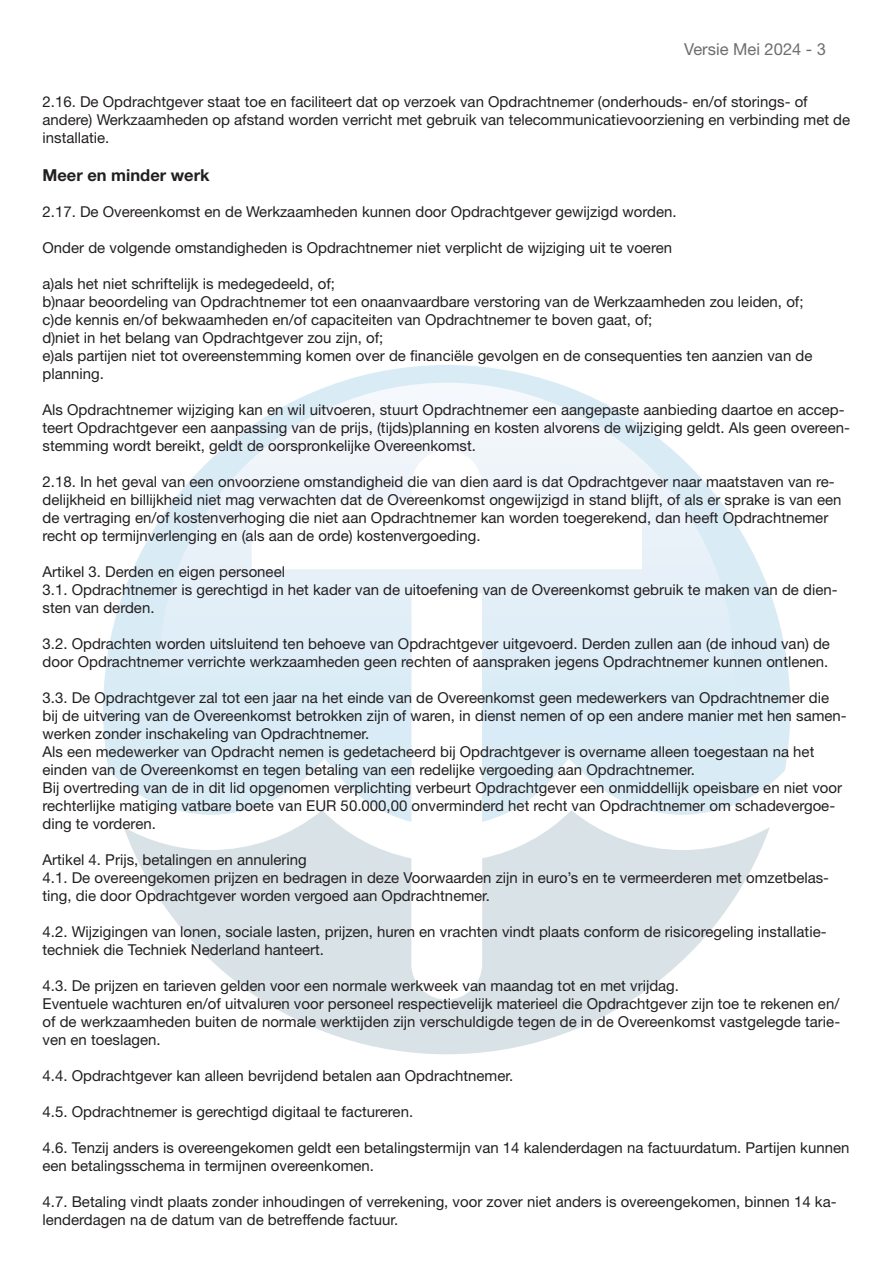
<style>
.page{position:relative;width:893px;height:1263px;background:#fff}
.page>*{position:absolute;margin:0;border:0;box-sizing:border-box;transform-origin:0 0}
.t1{font:700 16.5px "Helvetica Neue";color:#231f20}
.t2{font:16.5px "Helvetica Neue";color:#6c6d70}
.t3{font:15px/18px "Helvetica Neue";color:#231f20}
.s1{font-family:"M Arial"}
</style>
<div class="page">
<svg style="left:124px;top:826px;width:646px;height:228px;fill:#d9e2e7"></svg>
<svg style="left:103px;top:365px;width:687px;height:440px"></svg>
<img style="left:159px;top:383px;width:575px;height:439px">
<p class="t2" style="left:684px;top:39px;width:143px">Versie Mei 2024 - <span class="s1">3</span></p>
<p class="t3" style="left:43px;top:92px;width:809px">2.16. De Opdrachtgever staat toe en faciliteert dat op verzoek van Opdrachtnemer (onderhouds- en/of storings- of andere) Werkzaamheden op afstand worden verricht met gebruik van telecommunicatievoorziening en verbinding met de installatie.</p>
<p class="t1" style="left:43px;top:165px;width:169px">Meer en minder werk</p>
<p class="t3" style="left:43px;top:202px;width:636px">2.17. De Overeenkomst en de Werkzaamheden kunnen door Opdrachtgever gewijzigd worden.</p>
<p class="t3" style="left:43px;top:238px;width:631px">Onder de volgende omstandigheden is Opdrachtnemer niet verplicht de wijziging uit te voeren</p>
<p class="t3" style="left:43px;top:274px;width:771px">a)als het niet schriftelijk is medegedeeld, of;<br>b)naar beoordeling van Opdrachtnemer tot een onaanvaardbare verstoring van de Werkzaamheden zou leiden, of; c)de kennis en/of bekwaamheden en/of capaciteiten van Opdrachtnemer te boven gaat, of;<br>d)niet in het belang van Opdrachtgever zou zijn, of;<br>e)als partijen niet tot overeenstemming komen over de financiële gevolgen en de consequenties ten aanzien van de planning.</p>
<p class="t3" style="left:43px;top:400px;width:809px">Als Opdrachtnemer wijziging kan en wil uitvoeren, stuurt Opdrachtnemer een aangepaste aanbieding daartoe en accep&shy;teert Opdrachtgever een aanpassing van de prijs, (tijds)planning en kosten alvorens de wijziging geldt. Als geen overeen&shy;stemming wordt bereikt, geldt de oorspronkelijke Overeenkomst.</p>
<p class="t3" style="left:43px;top:472px;width:801px">2.18. In het geval van een onvoorziene omstandigheid die van dien aard is dat Opdrachtgever naar maatstaven van re&shy;delijkheid en billijkheid niet mag verwachten dat de Overeenkomst ongewijzigd in stand blijft, of als er sprake is van een de vertraging en/of kostenverhoging die niet aan Opdrachtnemer kan worden toegerekend, dan heeft Opdrachtnemer recht op termijnverlenging en (als aan de orde) kostenvergoeding.</p>
<p class="t3" style="left:43px;top:562px;width:797px">Artikel 3. Derden en eigen personeel<br>3.1. Opdrachtnemer is gerechtigd in het kader van de uitoefening van de Overeenkomst gebruik te maken van de dien&shy;sten van derden.</p>
<p class="t3" style="left:43px;top:634px;width:789px">3.2. Opdrachten worden uitsluitend ten behoeve van Opdrachtgever uitgevoerd. Derden zullen aan (de inhoud van) de door Opdrachtnemer verrichte werkzaamheden geen rechten of aanspraken jegens Opdrachtnemer kunnen ontlenen.</p>
<p class="t3" style="left:43px;top:688px;width:806px">3.3. De Opdrachtgever zal tot een jaar na het einde van de Overeenkomst geen medewerkers van Opdrachtnemer die bij de uitvering van de Overeenkomst betrokken zijn of waren, in dienst nemen of op een andere manier met hen samen&shy;werken zonder inschakeling van Opdrachtnemer.<br>Als een medewerker van Opdracht nemen is gedetacheerd bij Opdrachtgever is overname alleen toegestaan na het einden van de Overeenkomst en tegen betaling van een redelijke vergoeding aan Opdrachtnemer.<br>Bij overtreding van de in dit lid opgenomen verplichting verbeurt Opdrachtgever een onmiddellijk opeisbare en niet voor rechterlijke matiging vatbare boete van EUR 50.000,00 onverminderd het recht van Opdrachtnemer om schadevergoe&shy;ding te vorderen.</p>
<p class="t3" style="left:43px;top:850px;width:788px">Artikel 4. Prijs, betalingen en annulering<br>4.1. De overeengekomen prijzen en bedragen in deze Voorwaarden zijn in euro’s en te vermeerderen met omzetbelas&shy;ting, die door Opdrachtgever worden vergoed aan Opdrachtnemer.</p>
<p class="t3" style="left:43px;top:922px;width:785px">4.2. Wijzigingen van lonen, sociale lasten, prijzen, huren en vrachten vindt plaats conform de risicoregeling installatie&shy;techniek die Techniek Nederland hanteert.</p>
<p class="t3" style="left:43px;top:976px;width:799px">4.3. De prijzen en tarieven gelden voor een normale werkweek van maandag tot en met vrijdag.<br>Eventuele wachturen en/of uitvaluren voor personeel respectievelijk materieel die Opdrachtgever zijn toe te rekenen en/ of de werkzaamheden buiten de normale werktijden zijn verschuldigde tegen de in de Overeenkomst vastgelegde tarie&shy;ven en toeslagen.</p>
<p class="t3" style="left:43px;top:1066px;width:472px">4.4. Opdrachtgever kan alleen bevrijdend betalen aan Opdrachtnemer.</p>
<p class="t3" style="left:43px;top:1102px;width:372px">4.5. Opdrachtnemer is gerechtigd digitaal te factureren.</p>
<p class="t3" style="left:43px;top:1138px;width:808px">4.6. Tenzij anders is overeengekomen geldt een betalingstermijn van 14 kalenderdagen na factuurdatum. Partijen kunnen een betalingsschema in termijnen overeenkomen.</p>
<p class="t3" style="left:43px;top:1192px;width:796px">4.7. Betaling vindt plaats zonder inhoudingen of verrekening, voor zover niet anders is overeengekomen, binnen 14 ka&shy;lenderdagen na de datum van de betreffende factuur.</p>
</div>
